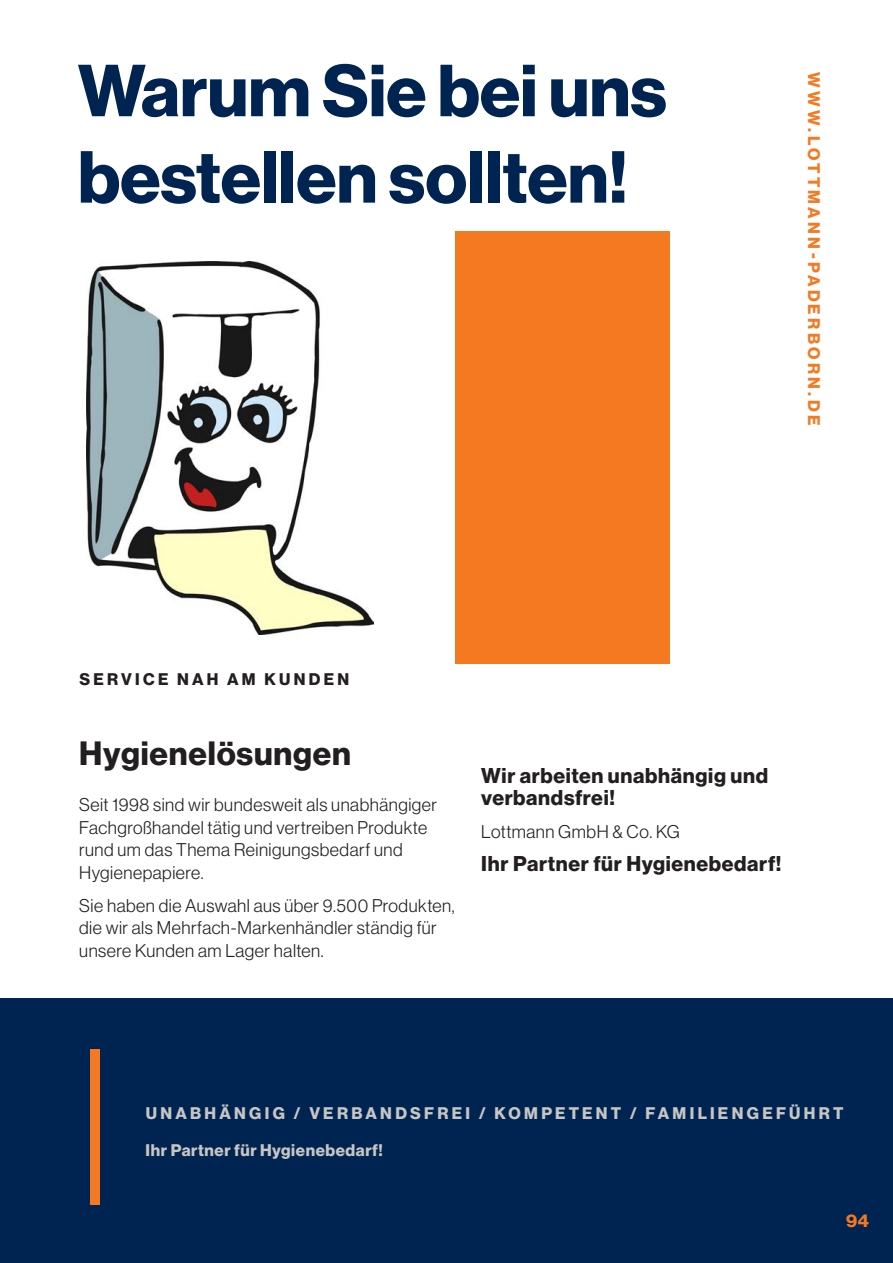
<style>
.page{position:relative;width:893px;height:1263px;background:#fff}
.page>*{position:absolute;margin:0;border:0;box-sizing:border-box;transform-origin:0 0}
.t1{font:72px/86.4px "N Haas Grotesk DS Pro 75 Bd";color:#002451}
.t2{font:33px "N Haas Grotesk DS Pro 75 Bd";letter-spacing:.025em;color:#231f20}
.t3{font:21px/22.5px "N Haas Grotesk DS Pro 75 Bd";letter-spacing:.03em;color:#231f20}
.t4{font:18px/22.5px "N Haas Grotesk DS Pro 45 Lt";letter-spacing:.03em;color:#231f20}
.t5{font:18px "N Haas Grotesk DS Pro 75 Bd";color:#f47921}
.H3_-_All_Caps{font:16.5px "N Haas Grotesk DS Pro 75 Bd";letter-spacing:.195em;color:#c8c6c2}
.H3_-_All_Caps-2{font:16.5px "N Haas Grotesk DS Pro 75 Bd";letter-spacing:.035em;color:#c8c6c2}
.H3_-_All_Caps-3{font:16.5px "N Haas Grotesk DS Pro 75 Bd";letter-spacing:.2em;color:#f47921}
.H3_-_Span_2_Col{font:16.5px "N Haas Grotesk DS Pro 75 Bd";letter-spacing:.2em;color:#231f20}
</style>
<div class="page">
<div style="left:455px;top:232px;width:215px;height:432px;background:#f47921"></div>
<img style="left:87px;top:261px;width:287px;height:373px">
<div style="left:0;top:998px;width:893px;height:265px;background:#002451"></div>
<div style="left:90px;top:1049px;width:9px;height:155px;background:#f47921"></div>
<p class="t1" style="left:78px;top:49px;width:590px">Warum Sie bei uns bestellen sollten!</p>
<p class="H3_-_All_Caps-3" style="left:824px;top:72px;width:354px;rotate:90deg">WWW.LOTTMANN-PADERBORN.DE</p>
<p class="H3_-_Span_2_Col" style="left:79px;top:670px;width:271px">SERVICE NAH AM KUNDEN</p>
<h2 class="t2" style="left:79px;top:734px;width:273px">Hygienelösungen</h2>
<p class="t4" style="left:79px;top:794px;width:359px">Seit 1998 sind wir bundesweit als unabhängiger Fachgroßhandel tätig und vertreiben Produkte rund um das Thema Reinigungsbedarf und Hygienepapiere.</p>
<p class="t4" style="left:79px;top:894px;width:377px">Sie haben die Auswahl aus über 9.500 Produkten, die wir als Mehrfach-Markenhändler ständig für unsere Kunden am Lager halten.</p>
<p class="t3" style="left:481px;top:764px;width:288px">Wir arbeiten unabhängig und verbandsfrei!</p>
<p class="t4" style="left:481px;top:821px;width:200px">Lottmann GmbH &amp; Co. KG</p>
<p class="t3" style="left:481px;top:853px;width:301px">Ihr Partner für Hygienebedarf!</p>
<p class="H3_-_All_Caps" style="left:146px;top:1103px;width:699px">UNABHÄNGIG / VERBANDSFREI / KOMPETENT / FAMILIENGEFÜHRT</p>
<p class="H3_-_All_Caps-2" style="left:146px;top:1141px;width:239px">Ihr Partner für Hygienebedarf!</p>
<p class="t5" style="left:846px;top:1210px;width:24px">94</p>
</div>
